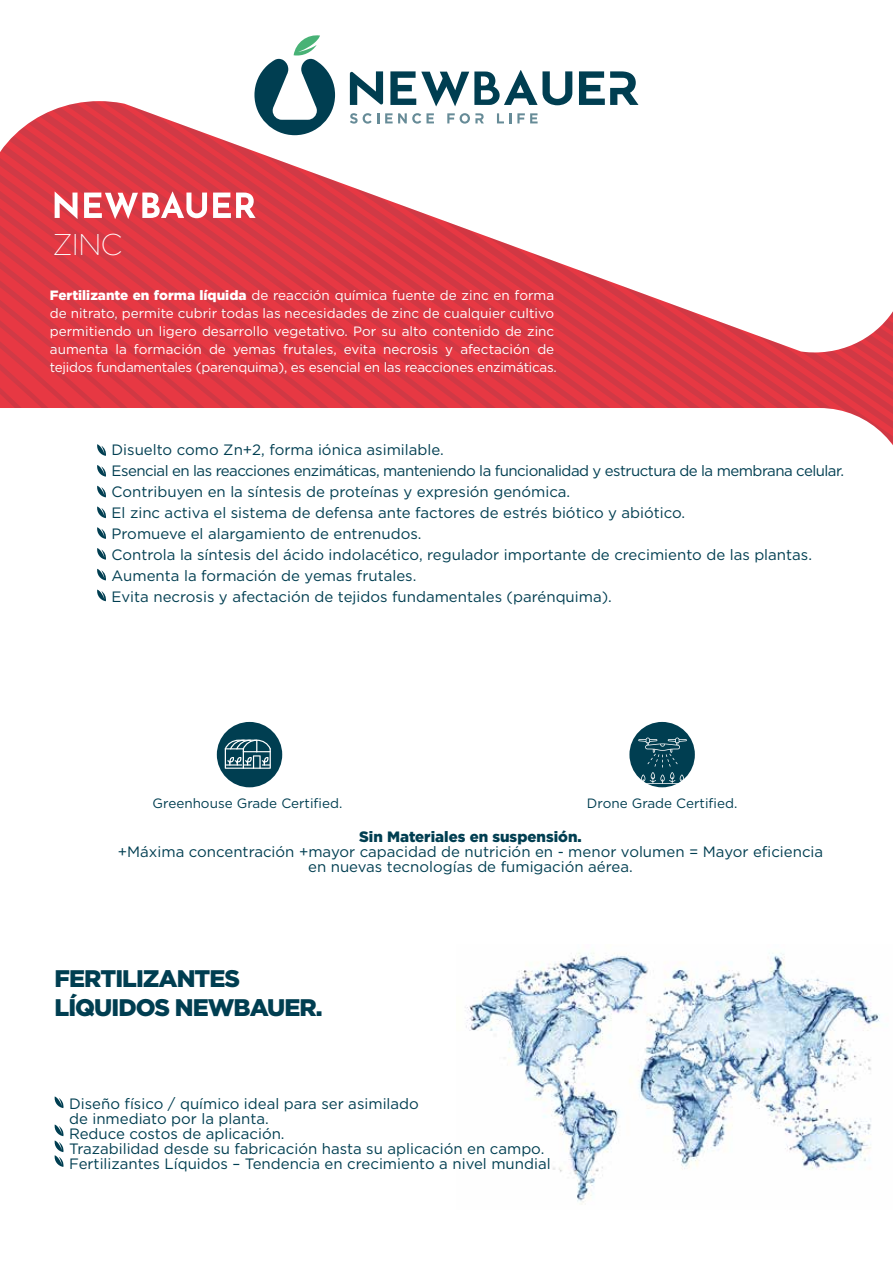
<style>
.page{position:relative;width:893px;height:1263px;background:#fff}
.page>*{position:absolute;margin:0;border:0;box-sizing:border-box;transform-origin:0 0}
.t1{font:200 30px "Gotham";color:#fff}
.t2{font:900 24px/28.8px "Gotham";letter-spacing:-.04em;color:#003e51}
.t3{font:15px/21px "Gotham";color:#003e51}
.t4{font:900 15px "Gotham";color:#003e51}
.t5{font:13.5px/18px "Gotham";color:#fff}
.t6{font:13.5px "Gotham";color:#003e51}
.s1{font-weight:900}
</style>
<div class="page">
<svg style="left:854px;top:311px;width:39px;height:97px"></svg>
<svg style="left:814px;top:344px;width:40px;height:64px;background:#de4a54"></svg>
<svg style="left:775px;top:342px;width:39px;height:66px;background:#de4b56"></svg>
<svg style="left:735px;top:327px;width:40px;height:81px;background:#de4b55"></svg>
<svg style="left:696px;top:313px;width:39px;height:95px;background:#de4752"></svg>
<svg style="left:657px;top:298px;width:39px;height:110px;background:#de4651"></svg>
<svg style="left:617px;top:104px;width:40px;height:304px"></svg>
<svg style="left:578px;top:270px;width:39px;height:138px;background:#dd424d"></svg>
<svg style="left:538px;top:255px;width:40px;height:153px;background:#dd424c"></svg>
<svg style="left:499px;top:113px;width:39px;height:295px"></svg>
<svg style="left:460px;top:123px;width:39px;height:285px"></svg>
<svg style="left:420px;top:106px;width:40px;height:302px"></svg>
<svg style="left:381px;top:101px;width:39px;height:307px"></svg>
<svg style="left:341px;top:101px;width:40px;height:307px"></svg>
<svg style="left:302px;top:168px;width:39px;height:240px;background:#dd3e49"></svg>
<svg style="left:263px;top:135px;width:39px;height:273px;background:#df4b56"></svg>
<svg style="left:224px;top:140px;width:39px;height:268px;background:#de3e49"></svg>
<svg style="left:184px;top:125px;width:40px;height:283px;background:#de3e49"></svg>
<svg style="left:144px;top:111px;width:40px;height:297px;background:#de3d48"></svg>
<svg style="left:105px;top:101px;width:39px;height:307px;background:#dd3b46"></svg>
<svg style="left:78px;top:101px;width:27px;height:307px;background:#dd3944"></svg>
<svg style="left:579px;top:71px;width:59px;height:34px"></svg>
<svg style="left:350px;top:71px;width:33px;height:34px"></svg>
<svg style="left:390px;top:70px;width:182px;height:36px"></svg>
<svg style="left:254px;top:35px;width:81px;height:100px"></svg>
<svg style="left:350px;top:113px;width:29px;height:11px"></svg>
<svg style="left:497px;top:113px;width:14px;height:10px"></svg>
<svg style="left:447px;top:113px;width:37px;height:11px"></svg>
<svg style="left:385px;top:113px;width:49px;height:11px"></svg>
<svg style="left:517px;top:113px;width:21px;height:10px"></svg>
<svg style="left:0;top:103px;width:78px;height:305px;background:#e04651"></svg>
<svg style="left:84px;top:192px;width:123px;height:27px"></svg>
<svg style="left:213px;top:193px;width:43px;height:25px"></svg>
<svg style="left:97px;top:444px;width:9px;height:12px"></svg>
<svg style="left:97px;top:465px;width:9px;height:12px"></svg>
<svg style="left:97px;top:548px;width:9px;height:12px"></svg>
<svg style="left:97px;top:589px;width:9px;height:12px"></svg>
<svg style="left:97px;top:569px;width:9px;height:11px"></svg>
<svg style="left:97px;top:486px;width:9px;height:11px"></svg>
<svg style="left:97px;top:506px;width:9px;height:12px"></svg>
<svg style="left:97px;top:527px;width:9px;height:12px"></svg>
<div style="left:217px;top:722px;width:65px;height:65px;background:#003e51;border-radius:50%"></div>
<div style="left:629px;top:722px;width:66px;height:65px;background:#003e51;border-radius:50%"></div>
<svg style="left:225px;top:740px;width:46px;height:29px"></svg>
<svg style="left:638px;top:737px;width:49px;height:47px"></svg>
<img style="left:465px;top:953px;width:415px;height:251px">
<svg style="left:54px;top:1096px;width:10px;height:12px"></svg>
<svg style="left:54px;top:1124px;width:10px;height:43px"></svg>
<h1 class="t1" style="left:52px;top:228px;width:71px">ZINC</h1>
<p class="t5" style="left:50px;top:286px;width:508px"><span class="s1">Fertilizante en forma líquida</span> de reacción química fuente de zinc en forma de nitrato, permite cubrir todas las necesidades de zinc de cualquier cultivo permitiendo un ligero desarrollo vegetativo. Por su alto contenido de zinc aumenta la formación de yemas frutales, evita necrosis y afectación de tejidos fundamentales (parenquima), es esencial en las reacciones enzimáticas.</p>
<p class="t3" style="left:112px;top:439px;width:734px">Disuelto como Zn+2, forma iónica asimilable.<br>Esencial en las reacciones enzimáticas, manteniendo la funcionalidad y estructura de la membrana celular.<br>Contribuyen en la síntesis de proteínas y expresión genómica.<br>El zinc activa el sistema de defensa ante factores de estrés biótico y abiótico.<br>Promueve el alargamiento de entrenudos.<br>Controla la síntesis del ácido indolacético, regulador importante de crecimiento de las plantas.<br>Aumenta la formación de yemas frutales.<br>Evita necrosis y afectación de tejidos fundamentales (parénquima).</p>
<p class="t6" style="left:153px;top:795px;width:191px">Greenhouse Grade Certified.</p>
<p class="t6" style="left:587px;top:795px;width:152px">Drone Grade Certified.</p>
<p class="t4" style="left:359px;top:828px;width:224px">Sin Materiales en suspensión.</p>
<p class="t3" style="left:118px;top:843px;width:707px;line-height:15px;text-align:center">+Máxima concentración +mayor capacidad de nutrición en - menor volumen = Mayor eficiencia en nuevas tecnologías de fumigación aérea.</p>
<h2 class="t2" style="left:55px;top:963px;width:269px">FERTILIZANTES<br>LÍQUIDOS NEWBAUER.</h2>
<p class="t3" style="left:69px;top:1096px;width:483px;line-height:15px">Diseño físico / químico ideal para ser asimilado<br>de inmediato por la planta.<br>Reduce costos de aplicación.<br>Trazabilidad desde su fabricación hasta su aplicación en campo.<br>Fertilizantes Líquidos – Tendencia en crecimiento a nivel mundial</p>
</div>
